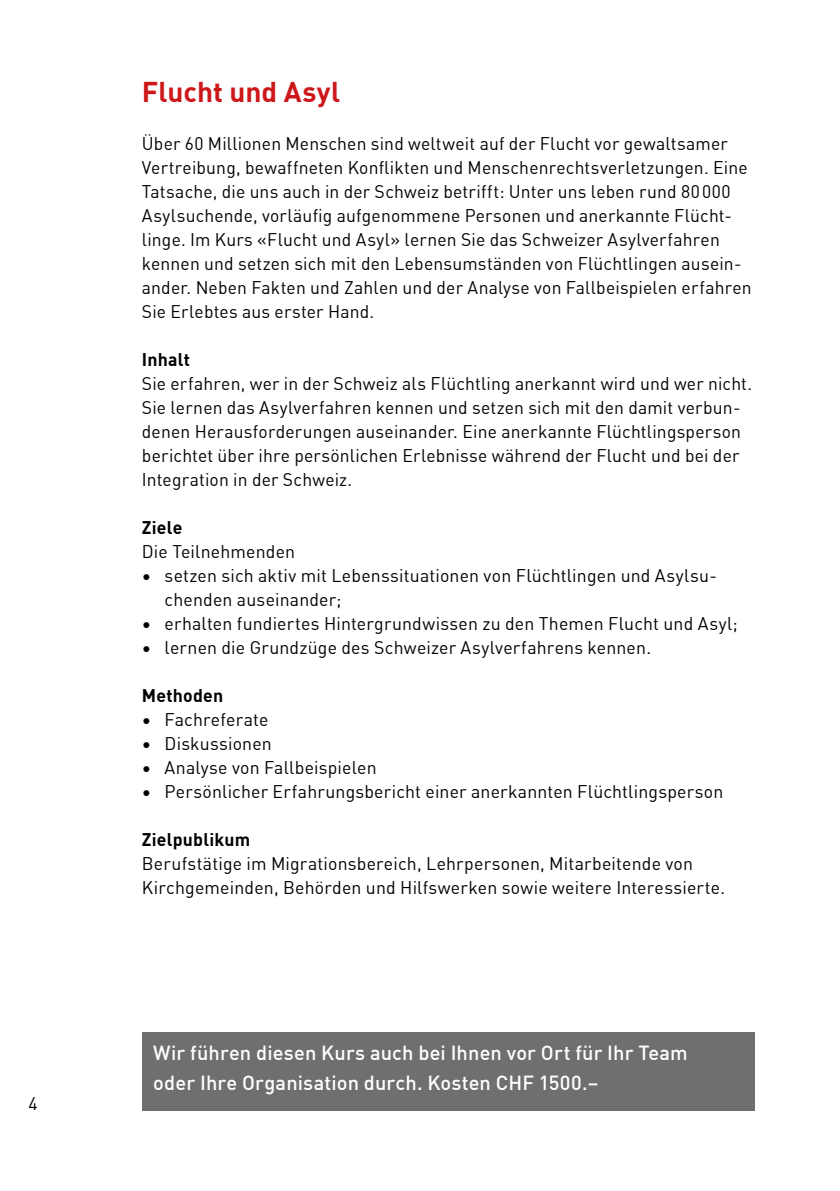
<style>
.page{position:relative;width:840px;height:1191px;background:#fff}
.page>*{position:absolute;margin:0;border:0;box-sizing:border-box;transform-origin:0 0}
.t1{font:700 28px "DIN Offc";color:#cd171a}
.t2{font:500 20px/30px "DIN Offc";letter-spacing:.005em;color:#fff}
.t3{font:18px/24px "DIN Offc";letter-spacing:.01em;color:#000}
.t4{font:700 18px "DIN Offc";letter-spacing:.015em;color:#000}
</style>
<div class="page">
<hr style="left:839px;top:136px;width:1px;height:566px;background:#e3e3e3">
<div style="left:142px;top:1032px;width:612px;height:78px;background:#706f6f"></div>
<p class="t3" style="left:28px;top:1091px;width:11px">4</p>
<h1 class="t1" style="left:142px;top:73px;width:200px">Flucht und Asyl</h1>
<p class="t3" style="left:142px;top:131px;width:611px">Über 60 Millionen Menschen sind weltweit auf der Flucht vor gewaltsamer Vertreibung, bewaffneten Konflikten und Menschenrechtsverletzungen. Eine Tatsache, die uns auch in der Schweiz betrifft: Unter uns leben rund 80000<br>Asylsuchende, vorläufig aufgenommene Personen und anerkannte Flücht&shy;linge. Im Kurs «Flucht und Asyl» lernen Sie das Schweizer Asylverfahren kennen und setzen sich mit den Lebensumständen von Flüchtlingen ausein&shy;ander. Neben Fakten und Zahlen und der Analyse von Fallbeispielen erfahren Sie Erlebtes aus erster Hand.</p>
<p class="t4" style="left:142px;top:347px;width:49px">Inhalt</p>
<p class="t3" style="left:142px;top:371px;width:611px">Sie erfahren, wer in der Schweiz als Flüchtling anerkannt wird und wer nicht.<br>Sie lernen das Asylverfahren kennen und setzen sich mit den damit verbun&shy;denen Herausforderungen auseinander. Eine anerkannte Flüchtlingsperson berichtet über ihre persönlichen Erlebnisse während der Flucht und bei der Integration in der Schweiz.</p>
<p class="t4" style="left:142px;top:515px;width:42px">Ziele</p>
<p class="t3" style="left:142px;top:539px;width:155px">Die Teilnehmenden</p>
<p class="t3" style="left:164px;top:563px;width:553px;text-indent:-23px">• setzen sich aktiv mit Lebenssituationen von Flüchtlingen und Asylsu&shy;chenden auseinander;</p>
<p class="t3" style="left:142px;top:611px;width:597px">• erhalten fundiertes Hintergrundwissen zu den Themen Flucht und Asyl;</p>
<p class="t3" style="left:142px;top:635px;width:510px">• lernen die Grundzüge des Schweizer Asylverfahrens kennen.</p>
<p class="t4" style="left:142px;top:683px;width:83px">Methoden</p>
<p class="t3" style="left:142px;top:707px;width:128px">• Fachreferate</p>
<p class="t3" style="left:142px;top:731px;width:131px">• Diskussionen</p>
<p class="t3" style="left:142px;top:755px;width:236px">• Analyse von Fallbeispielen</p>
<p class="t3" style="left:142px;top:779px;width:582px">• Persönlicher Erfahrungsbericht einer anerkannten Flüchtlingsperson</p>
<p class="t4" style="left:142px;top:827px;width:110px">Zielpublikum</p>
<p class="t3" style="left:142px;top:851px;width:584px">Berufstätige im Migrationsbereich, Lehrpersonen, Mitarbeitende von<br>Kirchgemeinden, Behörden und Hilfswerken sowie weitere Interessierte.</p>
<p class="t2" style="left:153px;top:1038px;width:535px">Wir führen diesen Kurs auch bei Ihnen vor Ort für Ihr Team oder Ihre Organisation durch. Kosten CHF 1500.–</p>
</div>
